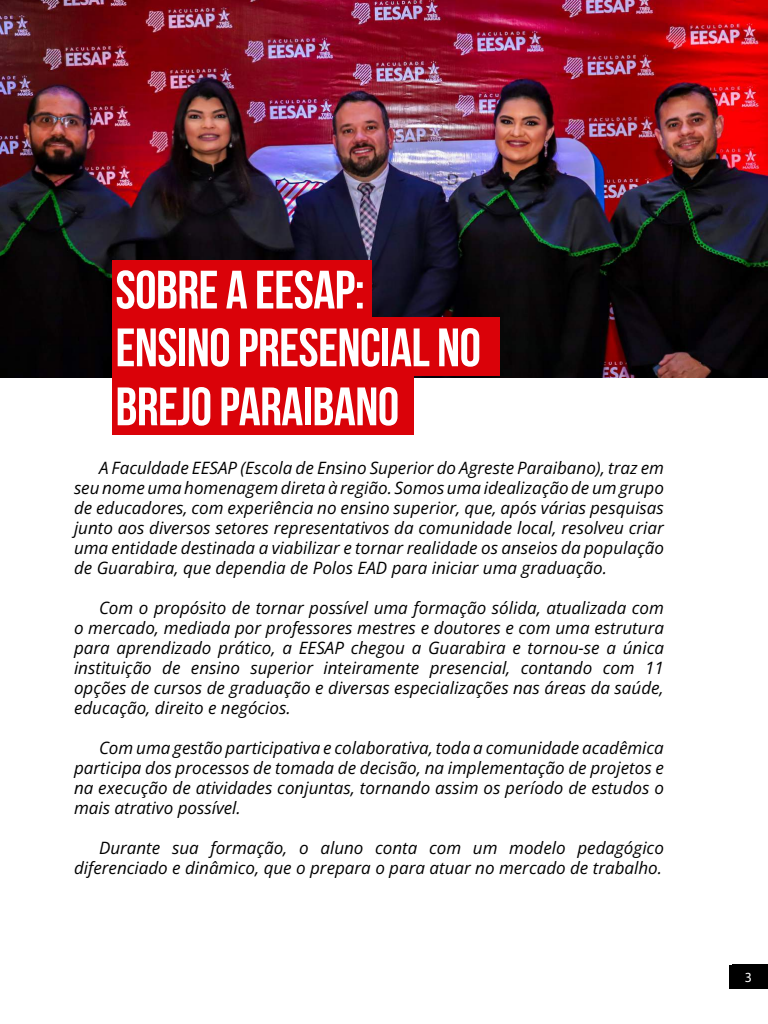
<style>
.page{position:relative;width:768px;height:1024px;background:#fff}
.page>*{position:absolute;margin:0;border:0;box-sizing:border-box;transform-origin:0 0}
.t1{font:700 54px/58.4px "Bebas Neue";letter-spacing:-.01em;color:#fff}
.t2{font:italic 17px/20px "Open Sans";color:#000;text-align:justify}
.t3{font:14px "Myriad Pro";color:#fff}
</style>
<div class="page">
<div style="left:729px;top:965px;width:39px;height:23px;background:#000"></div>
<img style="left:0;top:0;width:768px;height:378px">
<div style="left:112px;top:260px;width:260px;height:57px;background:#da0209"></div>
<div style="left:112px;top:317px;width:388px;height:59px;background:#da0209"></div>
<div style="left:112px;top:376px;width:302px;height:59px;background:#da0209"></div>
<h1 class="t1" style="left:116px;top:260px;width:367px">SOBRE A EESAP:<br>ENSINO PRESENCIAL NO<br>BrEJO PARAIBANO</h1>
<p class="t2" style="left:74px;top:457px;width:591px;text-indent:25px">A Faculdade EESAP (Escola de Ensino Superior do Agreste Paraibano), traz em seu nome uma homenagem direta à região. Somos uma idealização de um grupo de educadores, com experiência no ensino superior, que, após várias pesquisas junto aos diversos setores representativos da comunidade local, resolveu criar uma entidade destinada a viabilizar e tornar realidade os anseios da população de Guarabira, que dependia de Polos EAD para iniciar uma graduação.</p>
<p class="t2" style="left:74px;top:597px;width:592px;text-indent:25px">Com o propósito de tornar possível uma formação sólida, atualizada com o mercado, mediada por professores mestres e doutores e com uma estrutura para aprendizado prático, a EESAP chegou a Guarabira e tornou-se a única instituição de ensino superior inteiramente presencial, contando com 11 opções de cursos de graduação e diversas especializações nas áreas da saúde, educação, direito e negócios.</p>
<p class="t2" style="left:74px;top:737px;width:591px;text-indent:25px">Com uma gestão participativa e colaborativa, toda a comunidade acadêmica participa dos processos de tomada de decisão, na implementação de projetos e na execução de atividades conjuntas, tornando assim os período de estudos o mais atrativo possível.</p>
<p class="t2" style="left:74px;top:837px;width:591px;text-align:right">Durante sua formação, o aluno conta com um modelo pedagógico diferenciado e dinâmico, que o prepara o para atuar no mercado de trabalho.</p>
<p class="t3" style="left:745px;top:968px;width:9px">3</p>
</div>
